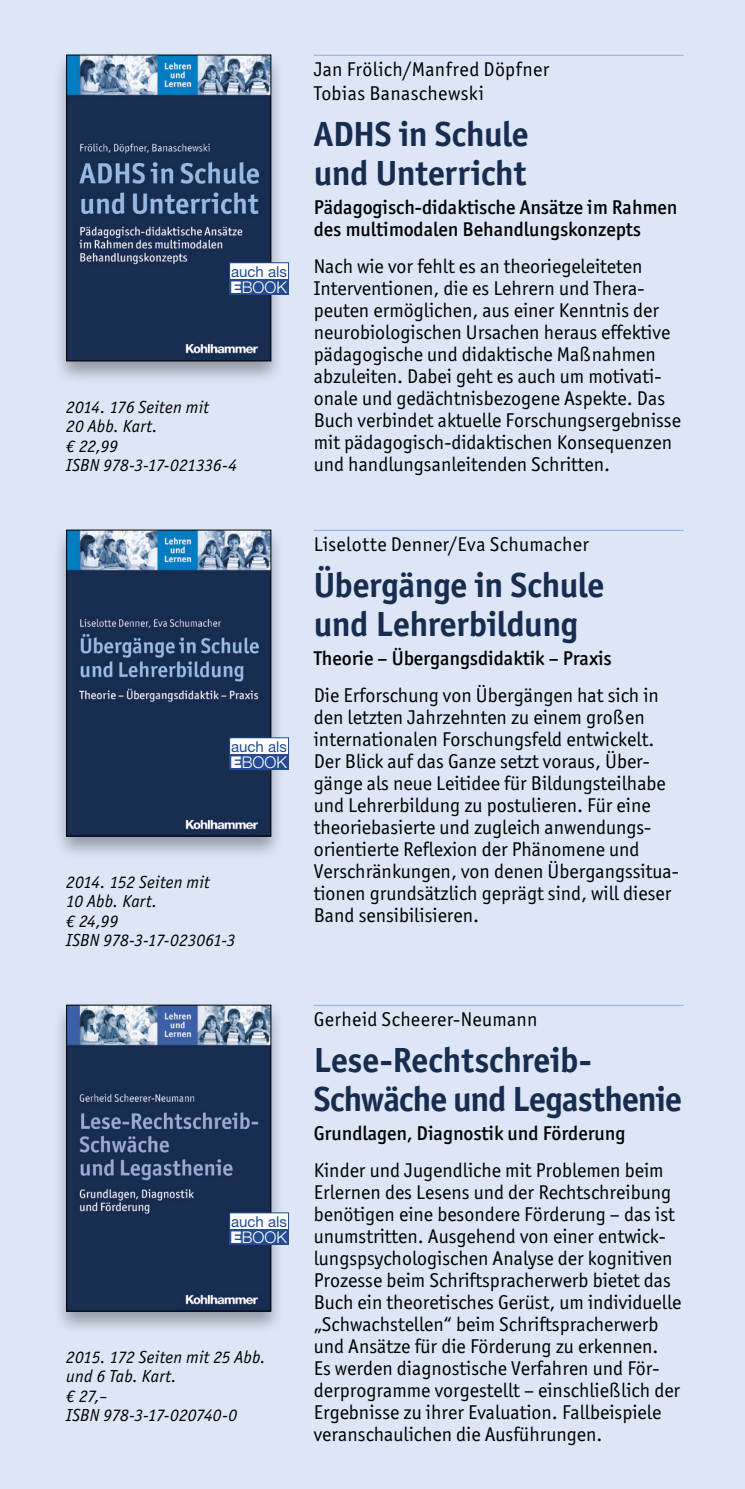
<style>
.page{position:relative;width:745px;height:1489px;background:#fff}
.page>*{position:absolute;margin:0;border:0;box-sizing:border-box;transform-origin:0 0}
._12pt_-_Buchtitel{font:700 35px/38.5px "ITC Officina Sans";letter-spacing:-.01em;color:#172d50}
._8pt___Fließtext{font:20px/22px "ITC Officina Sans";color:#000}
._8pt___Untertitel{font:500 20px/22px "ITC Officina Sans";color:#000}
._8pt___Autor{font:20px/24px "ITC Officina Sans";letter-spacing:.015em;color:#000}
._7pt___Bibliografie{font:italic 17.5px/19.2px "ITC Officina Sans";color:#000}
.t1{font:300 16px "Helvetica Neue LT";color:#fff}
.t2{font:15px "Helvetica Neue LT";color:#244b90}
.s1{font-weight:900}
</style>
<div class="page">
<div style="left:0;top:0;width:744px;height:1488px;background:#dce6f6"></div>
<hr style="left:313px;top:55px;width:370px;height:1px;background:#96b8e2">
<hr style="left:313px;top:529px;width:370px;height:2px;background:#96b8e2">
<hr style="left:313px;top:1004px;width:370px;height:2px;background:#96b8e2">
<div style="left:52px;top:51px;width:233px;height:334px;background:#000;opacity:.33"></div>
<img style="left:68px;top:57px;width:201px;height:302px">
<div style="left:66px;top:55px;width:205px;height:306px;border:1px solid #000"></div>
<div style="left:52px;top:525px;width:233px;height:335px;background:#000;opacity:.33"></div>
<img style="left:68px;top:531px;width:201px;height:303px">
<div style="left:66px;top:529px;width:205px;height:307px;border:1px solid #000"></div>
<div style="left:52px;top:1000px;width:233px;height:334px;background:#000;opacity:.33"></div>
<img style="left:68px;top:1006px;width:201px;height:303px">
<div style="left:66px;top:1004px;width:205px;height:307px;border:1px solid #000"></div>
<div style="left:229px;top:263px;width:59px;height:16px;background:#fff"></div>
<div style="left:229px;top:262px;width:60px;height:18px;border:1px solid #244b90"></div>
<div style="left:229px;top:279px;width:60px;height:16px;background:#244b90"></div>
<div style="left:229px;top:737px;width:59px;height:17px;background:#fff"></div>
<div style="left:229px;top:737px;width:60px;height:17px;border:1px solid #244b90"></div>
<div style="left:229px;top:754px;width:60px;height:16px;background:#244b90"></div>
<div style="left:229px;top:1212px;width:59px;height:17px;background:#fff"></div>
<div style="left:229px;top:1212px;width:60px;height:17px;border:1px solid #244b90"></div>
<div style="left:229px;top:1229px;width:60px;height:15px;background:#244b90"></div>
<p class="t2" style="left:231px;top:263px;width:57px">auch als</p>
<p class="t1" style="left:230px;top:277px;width:58px"><span class="s1">E</span>BOOK</p>
<p class="_7pt___Bibliografie" style="left:66px;top:397px;width:172px">2014. 176 Seiten mit<br>20 Abb. Kart.<br>€ 22,99<br>ISBN 978-3-17-021336-4</p>
<p class="t2" style="left:231px;top:738px;width:57px">auch als</p>
<p class="t1" style="left:230px;top:752px;width:58px"><span class="s1">E</span>BOOK</p>
<p class="_7pt___Bibliografie" style="left:66px;top:872px;width:171px">2014. 152 Seiten mit<br>10 Abb. Kart.<br>€ 24,99<br>ISBN 978-3-17-023061-3</p>
<p class="t2" style="left:231px;top:1212px;width:57px">auch als</p>
<p class="t1" style="left:230px;top:1227px;width:58px"><span class="s1">E</span>BOOK</p>
<p class="_7pt___Bibliografie" style="left:66px;top:1347px;width:201px">2015. 172 Seiten mit 25 Abb. und 6 Tab. Kart.<br>€ 27,–<br>ISBN 978-3-17-020740-0</p>
<p class="_8pt___Autor" style="left:313px;top:57px;width:237px">Jan Frölich/Manfred Döpfner<br>Tobias Banaschewski</p>
<p class="_12pt_-_Buchtitel" style="left:313px;top:114px;width:216px">ADHS in Schule und Unterricht</p>
<p class="_8pt___Untertitel" style="left:313px;top:196px;width:365px">Pädagogisch-didaktische Ansätze im Rahmen des multimodalen Behandlungskonzepts</p>
<p class="_8pt___Fließtext" style="left:313px;top:255px;width:368px">Nach wie vor fehlt es an theoriegeleiteten Interventionen, die es Lehrern und Thera&shy;peuten ermöglichen, aus einer Kenntnis der neurobiologischen Ursachen heraus effektive pädagogische und didaktische Maßnahmen abzuleiten. Dabei geht es auch um motivati&shy;onale und gedächtnisbezogene Aspekte. Das Buch verbindet aktuelle Forschungsergebnisse mit pädagogisch-didaktischen Konsequenzen und handlungsanleitenden Schritten.</p>
<p class="_8pt___Autor" style="left:313px;top:532px;width:276px">Liselotte Denner/Eva Schumacher</p>
<p class="_12pt_-_Buchtitel" style="left:313px;top:565px;width:292px">Übergänge in Schule und Lehrerbildung</p>
<p class="_8pt___Untertitel" style="left:313px;top:647px;width:299px">Theorie – Übergangsdidaktik – Praxis</p>
<p class="_8pt___Fließtext" style="left:313px;top:684px;width:366px">Die Erforschung von Übergängen hat sich in den letzten Jahrzehnten zu einem großen internationalen Forschungsfeld entwickelt.<br>Der Blick auf das Ganze setzt voraus, Über&shy;gänge als neue Leitidee für Bildungsteilhabe und Lehrerbildung zu postulieren. Für eine theoriebasierte und zugleich anwendungs&shy;orientierte Reflexion der Phänomene und Verschränkungen, von denen Übergangssitua&shy;tionen grundsätzlich geprägt sind, will dieser Band sensibilisieren.</p>
<p class="_8pt___Autor" style="left:313px;top:1007px;width:225px">Gerheid Scheerer-Neumann</p>
<p class="_12pt_-_Buchtitel" style="left:313px;top:1040px;width:369px">Lese-Rechtschreib-<br>Schwäche und Legasthenie</p>
<p class="_8pt___Untertitel" style="left:313px;top:1122px;width:313px">Grundlagen, Diagnostik und Förderung</p>
<p class="_8pt___Fließtext" style="left:313px;top:1159px;width:369px">Kinder und Jugendliche mit Problemen beim Erlernen des Lesens und der Rechtschreibung benötigen eine besondere Förderung – das ist unumstritten. Ausgehend von einer entwick&shy;lungspsychologischen Analyse der kognitiven Prozesse beim Schriftspracherwerb bietet das Buch ein theoretisches Gerüst, um individuelle „Schwachstellen“ beim Schriftspracherwerb und Ansätze für die Förderung zu erkennen.<br>Es werden diagnostische Verfahren und För&shy;derprogramme vorgestellt – einschließlich der Ergebnisse zu ihrer Evaluation. Fallbeispiele veranschaulichen die Ausführungen.</p>
</div>
